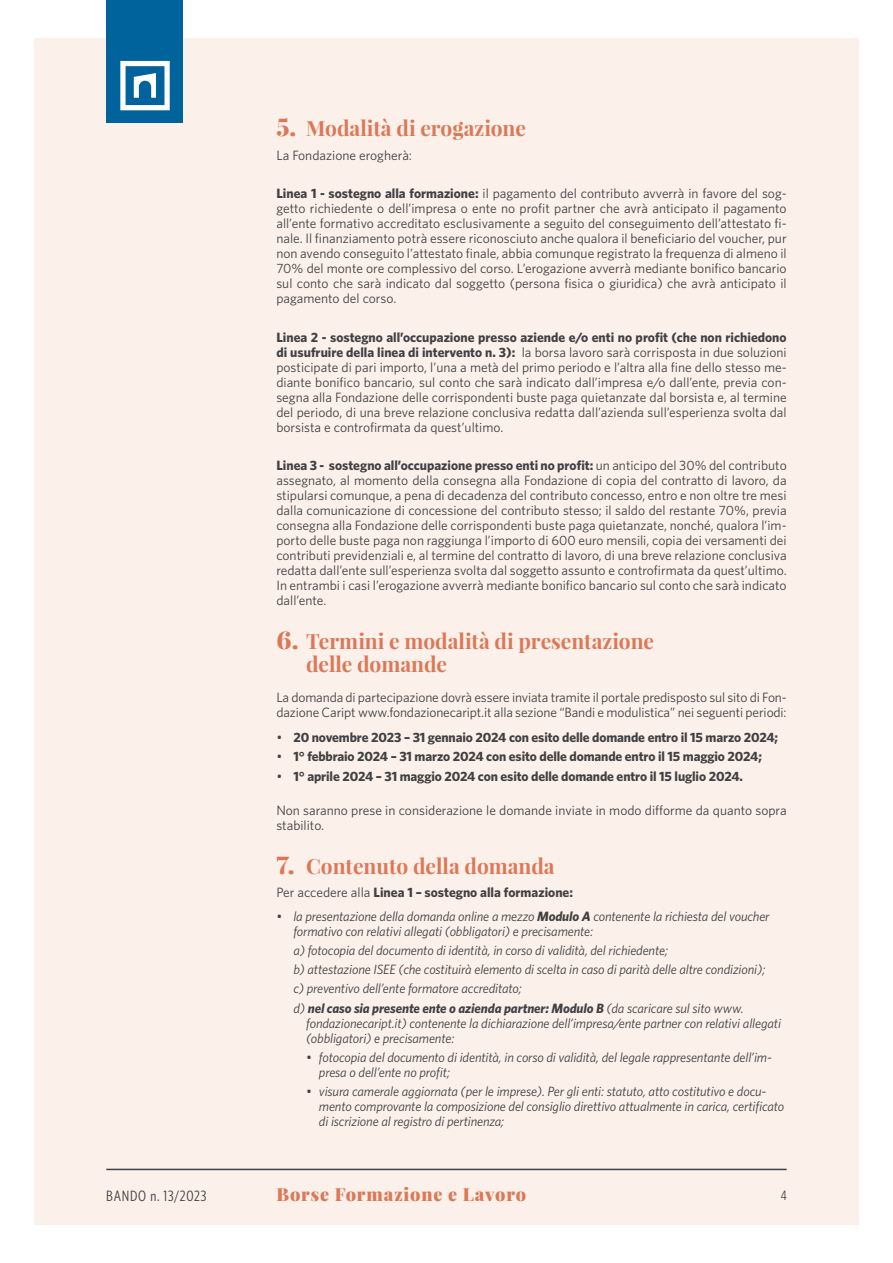
<style>
.page{position:relative;width:893px;height:1263px;background:#fff}
.page>*{position:absolute;margin:0;border:0;box-sizing:border-box;transform-origin:0 0}
.t1{font:700 21px/22.5px "Playfair Display";color:#dc7857}
.t2{font:900 18px "Playfair Display";letter-spacing:.045em;color:#dc7857}
.t3{font:condensed 15px "Whitney HTF";letter-spacing:.05em;color:#414042}
.t4{font:13.5px/15px "Whitney HTF";color:#414042;text-align:justify}
.t5{font:italic 13.5px/15px "Whitney HTF";letter-spacing:-.01em;color:#414042}
.t6{font:700 13.5px "Whitney HTF";letter-spacing:-.01em;color:#414042}
.t7{font:condensed 13.5px "Whitney HTF";color:#414042}
.s1{font-family:"Playfair Display SC";font-weight:900;font-size:24px}
.s2{font-weight:700}
.s3{font-weight:400;font-style:italic}
.s4{font-weight:400}
</style>
<div class="page">
<div style="left:34px;top:38px;width:825px;height:1187px;background:#fbf0ea"></div>
<hr style="left:106px;top:1169px;width:681px;height:1px;background:#414042">
<div style="left:106px;top:0;width:77px;height:123px;background:#00639c"></div>
<svg style="left:120px;top:61px;width:50px;height:49px"></svg>
<h1 class="t1" style="left:276px;top:117px;width:251px"><span class="s1">5.</span> Modalità di erogazione</h1>
<p class="t4" style="left:276px;top:147px;width:137px">La Fondazione erogherà:</p>
<p class="t4" style="left:276px;top:186px;width:512px"><span class="s2">Linea 1 - sostegno alla formazione:</span> il pagamento del contributo avverrà in favore del sog&shy;getto richiedente o dell’impresa o ente no profit partner che avrà anticipato il pagamento all’ente formativo accreditato esclusivamente a seguito del conseguimento dell’attestato fi&shy;nale. Il finanziamento potrà essere riconosciuto anche qualora il beneficiario del voucher, pur non avendo conseguito l’attestato finale, abbia comunque registrato la frequenza di almeno il 70% del monte ore complessivo del corso. L’erogazione avverrà mediante bonifico bancario sul conto che sarà indicato dal soggetto (persona fisica o giuridica) che avrà anticipato il pagamento del corso.</p>
<p class="t4" style="left:276px;top:329px;width:512px"><span class="s2">Linea 2 - sostegno all’occupazione presso aziende e/o enti no profit (che non richiedono di usufruire della linea di intervento n. 3):</span> la borsa lavoro sarà corrisposta in due soluzioni posticipate di pari importo, l’una a metà del primo periodo e l’altra alla fine dello stesso me&shy;diante bonifico bancario, sul conto che sarà indicato dall’impresa e/o dall’ente, previa con&shy;segna alla Fondazione delle corrispondenti buste paga quietanzate dal borsista e, al termine del periodo, di una breve relazione conclusiva redatta dall’azienda sull’esperienza svolta dal borsista e controfirmata da quest’ultimo.</p>
<p class="t4" style="left:276px;top:458px;width:512px"><span class="s2">Linea 3 - sostegno all’occupazione presso enti no profit:</span> un anticipo del 30% del contributo assegnato, al momento della consegna alla Fondazione di copia del contratto di lavoro, da stipularsi comunque, a pena di decadenza del contributo concesso, entro e non oltre tre mesi dalla comunicazione di concessione del contributo stesso; il saldo del restante 70%, previa consegna alla Fondazione delle corrispondenti buste paga quietanzate, nonché, qualora l’im&shy;porto delle buste paga non raggiunga l’importo di 600 euro mensili, copia dei versamenti dei contributi previdenziali e, al termine del contratto di lavoro, di una breve relazione conclusiva redatta dall’ente sull’esperienza svolta dal soggetto assunto e controfirmata da quest’ultimo.<br>In entrambi i casi l’erogazione avverrà mediante bonifico bancario sul conto che sarà indicato dall’ente.</p>
<h1 class="t1" style="left:306px;top:629px;width:349px;text-indent:-30px"><span class="s1">6.</span> Termini e modalità di presentazione delle domande</h1>
<p class="t4" style="left:276px;top:689px;width:512px">La domanda di partecipazione dovrà essere inviata tramite il portale predisposto sul sito di Fon&shy;dazione Caript www.fondazionecaript.it alla sezione “Bandi e modulistica” nei seguenti periodi:</p>
<p class="t6" style="left:276px;top:729px;width:503px"><span class="s3">•</span> 20 novembre 2023 – 31 gennaio 2024 con esito delle domande entro il 15 marzo 2024;</p>
<p class="t6" style="left:276px;top:748px;width:487px"><span class="s3">•</span> 1° febbraio 2024 – 31 marzo 2024 con esito delle domande entro il 15 maggio 2024;</p>
<p class="t6" style="left:276px;top:768px;width:468px"><span class="s3">•</span> 1° aprile 2024 – 31 maggio 2024 con esito delle domande entro il 15 luglio 2024.</p>
<p class="t4" style="left:276px;top:802px;width:512px">Non saranno prese in considerazione le domande inviate in modo difforme da quanto sopra stabilito.</p>
<h1 class="t1" style="left:276px;top:854px;width:280px"><span class="s1">7.</span> Contenuto della domanda</h1>
<p class="t6" style="left:276px;top:884px;width:298px"><span class="s4">Per accedere alla</span> Linea 1 – sostegno alla formazione:</p>
<p class="t5" style="left:293px;top:908px;width:478px;text-indent:-17px">• la presentazione della domanda online a mezzo <span class="s2">Modulo A</span> contenente la richiesta del voucher formativo con relativi allegati (obbligatori) e precisamente:</p>
<p class="t5" style="left:293px;top:940px;width:473px;line-height:19.2px">a) fotocopia del documento di identità, in corso di validità, del richiedente;<br>b) attestazione ISEE (che costituirà elemento di scelta in caso di parità delle altre condizioni); c) preventivo dell’ente formatore accreditato;<br>d) <span class="s2">nel caso sia presente ente o azienda partner: Modulo B</span> (da scaricare sul sito www.</p>
<p class="t5" style="left:306px;top:1015px;width:476px">fondazionecaript.it) contenente la dichiarazione dell’impresa/ente partner con relativi allegati (obbligatori) e precisamente:</p>
<p class="t5" style="left:319px;top:1049px;width:454px;text-indent:-13px">• fotocopia del documento di identità, in corso di validità, del legale rappresentante dell’im&shy;presa o dell’ente no profit;</p>
<p class="t5" style="left:319px;top:1084px;width:467px;text-indent:-13px">• visura camerale aggiornata (per le imprese). Per gli enti: statuto, atto costitutivo e docu&shy;mento comprovante la composizione del consiglio direttivo attualmente in carica, certificato di iscrizione al registro di pertinenza;</p>
<p class="t3" style="left:106px;top:1187px;width:102px">BANDO n. 13/2023</p>
<h2 class="t2" style="left:276px;top:1182px;width:251px">Borse Formazione e Lavoro</h2>
<p class="t7" style="left:781px;top:1188px;width:7px">4</p>
</div>
